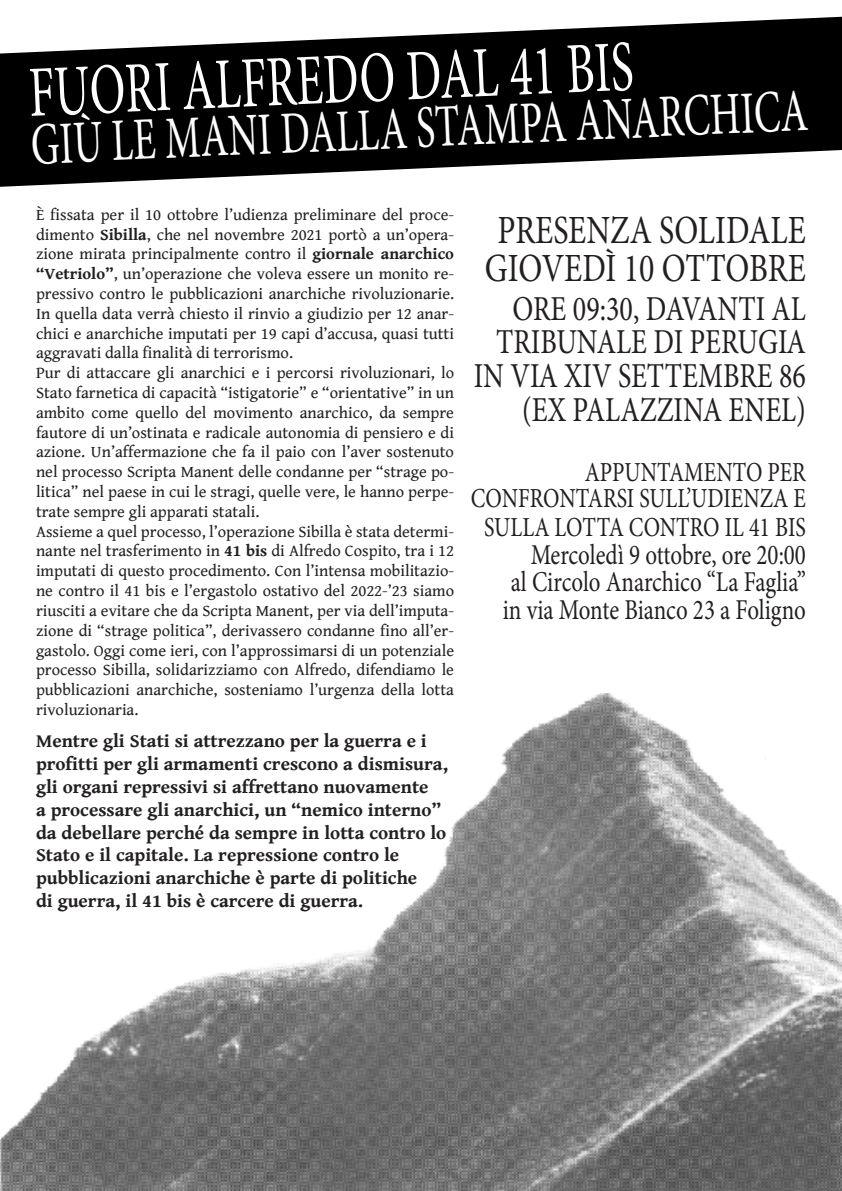
<style>
.page{position:relative;width:842px;height:1191px;background:#fff}
.page>*{position:absolute;margin:0;border:0;box-sizing:border-box;transform-origin:0 0}
.t1{font:72px "Minion Pro";color:#fff;scale:.67 1}
.t2{font:60px "Minion Pro";color:#fff;scale:.67 1}
.t3{font:40px "Minion Pro";color:#231f20;scale:.8 1}
.t4{font:35px/33.6px "Minion Pro";color:#231f20;text-align:center;scale:.8 1}
.t5{font:28.8px "Minion Pro";letter-spacing:-.005em;color:#231f20;scale:.8 1}
.t6{font:27.5px/28.8px "Minion Pro";color:#231f20;text-align:center;scale:.8 1}
.t7{font:700 19px/22.8px "Gentium Book Basic";color:#231f20}
.t8{font:16.5px/19.8px "Gentium Book Basic";color:#231f20;text-align:justify}
.s1{font-weight:700}
</style>
<div class="page">
<img style="left:0;top:693px;width:842px;height:498px">
<svg style="left:0;top:17px;width:842px;height:170px;fill:#000"></svg>
<p class="t1" style="left:27px;top:42px;width:905px;rotate:-2deg">FUORI ALFREDO DAL 41 BIS</p>
<p class="t2" style="left:29px;top:108px;width:1162px;rotate:-3deg">GIÙ LE MANI DALLA STAMPA ANARCHICA</p>
<p class="t8" style="left:36px;top:204px;width:420px">È fissata per il 10 ottobre l’udienza preliminare del proce&shy;dimento <span class="s1">Sibilla</span>, che nel novembre 2021 portò a un’opera&shy;zione mirata principalmente contro il <span class="s1">giornale anarchico “Vetriolo”</span>, un’operazione che voleva essere un monito re&shy;pressivo contro le pubblicazioni anarchiche rivoluzionarie.<br>In quella data verrà chiesto il rinvio a giudizio per 12 anar&shy;chici e anarchiche imputati per 19 capi d’accusa, quasi tutti aggravati dalla finalità di terrorismo.</p>
<p class="t8" style="left:36px;top:362px;width:420px">Pur di attaccare gli anarchici e i percorsi rivoluzionari, lo Stato farnetica di capacità “istigatorie” e “orientative” in un ambito come quello del movimento anarchico, da sempre fautore di un’ostinata e radicale autonomia di pensiero e di azione. Un’affermazione che fa il paio con l’aver sostenuto nel processo Scripta Manent delle condanne per “strage po&shy;litica” nel paese in cui le stragi, quelle vere, le hanno perpe&shy;trate sempre gli apparati statali.</p>
<p class="t8" style="left:36px;top:521px;width:420px">Assieme a quel processo, l’operazione Sibilla è stata determi&shy;nante nel trasferimento in <span class="s1">41 bis</span> di Alfredo Cospito, tra i 12 imputati di questo procedimento. Con l’intensa mobilitazio&shy;ne contro il 41 bis e l’ergastolo ostativo del 2022-’23 siamo riusciti a evitare che da Scripta Manent, per via dell’imputa&shy;zione di “strage politica”, derivassero condanne fino all’er&shy;gastolo. Oggi come ieri, con l’approssimarsi di un potenziale processo Sibilla, solidarizziamo con Alfredo, difendiamo le pubblicazioni anarchiche, sosteniamo l’urgenza della lotta rivoluzionaria.</p>
<p class="t7" style="left:36px;top:729px;width:413px">Mentre gli Stati si attrezzano per la guerra e i profitti per gli armamenti crescono a dismisura, gli organi repressivi si affrettano nuovamente<br>a processare gli anarchici, un “nemico interno” da debellare perché da sempre in lotta contro lo Stato e il capitale. La repressione contro le</p>
<p class="t7" style="left:36px;top:866px;width:383px">pubblicazioni anarchiche è parte di politiche</p>
<p class="t7" style="left:36px;top:888px;width:329px">di guerra, il 41 bis è carcere di guerra.</p>
<p class="t3" style="left:497px;top:203px;width:387px">PRESENZA SOLIDALE</p>
<p class="t3" style="left:485px;top:242px;width:403px">GIOVEDÌ 10 OTTOBRE</p>
<p class="t4" style="left:496px;top:292px;width:389px">ORE 09:30, DAVANTI AL<br>TRIBUNALE DI PERUGIA</p>
<p class="t4" style="left:474px;top:359px;width:417px">IN VIA XIV SETTEMBRE 86</p>
<p class="t4" style="left:522px;top:393px;width:356px">(EX PALAZZINA ENEL)</p>
<p class="t6" style="left:585px;top:458px;width:278px">APPUNTAMENTO PER</p>
<p class="t6" style="left:471px;top:484px;width:420px">CONFRONTARSI SULL’UDIENZA E<br>SULLA LOTTA CONTRO IL 41 BIS</p>
<p class="t5" style="left:531px;top:535px;width:346px">Mercoledì 9 ottobre, ore 20:00</p>
<p class="t5" style="left:511px;top:563px;width:371px">al Circolo Anarchico “La Faglia”</p>
<p class="t5" style="left:503px;top:590px;width:381px">in via Monte Bianco 23 a Foligno</p>
</div>
